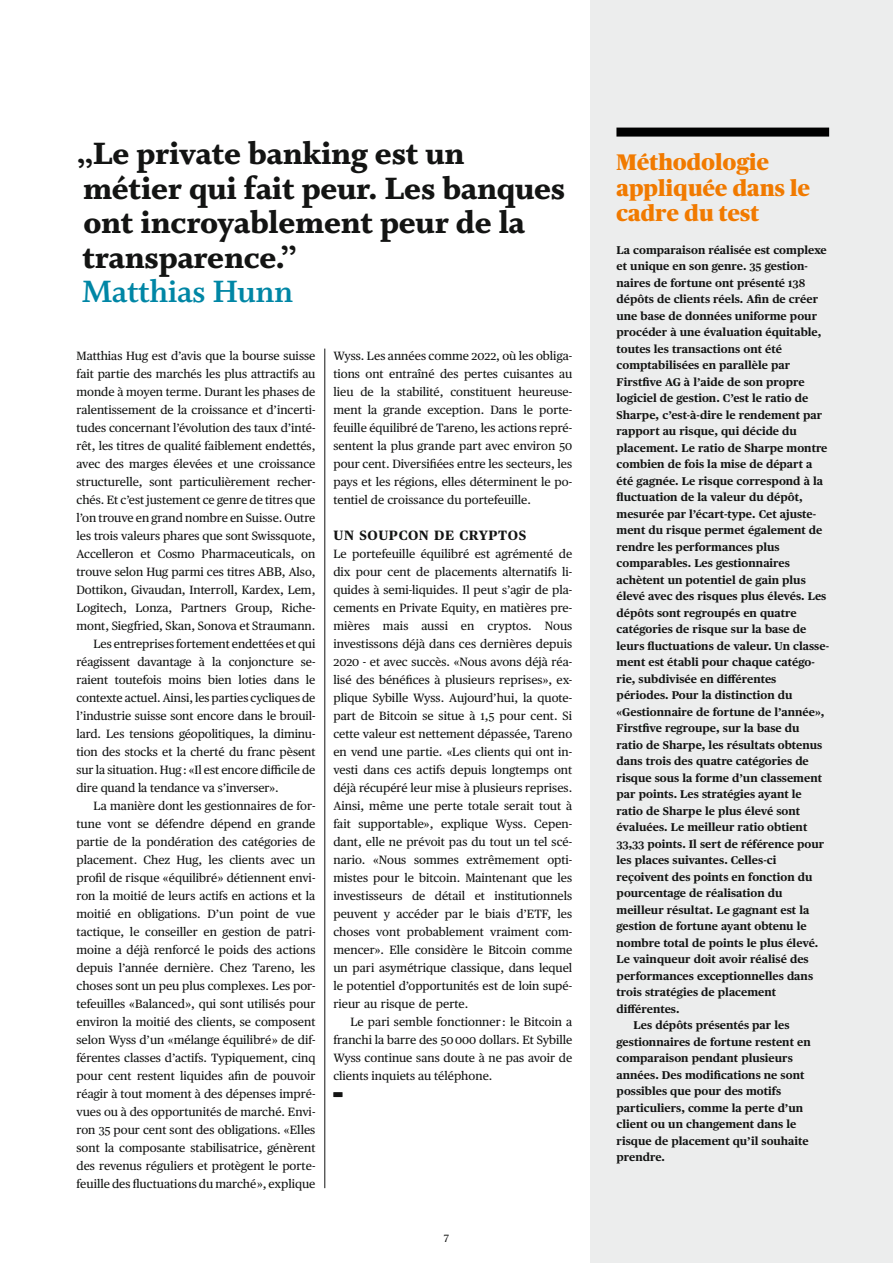
<style>
.page{position:relative;width:893px;height:1263px;background:#fff}
.page>*{position:absolute;margin:0;border:0;box-sizing:border-box;transform-origin:0 0}
._730_Quote_25_WhitBol_x10{font:900 34.5px/34.5px "Whitman";letter-spacing:-.01em;color:#131413}
._730_Quote_25_WhitBol_x10-2{font:700 34.5px "Whitman";letter-spacing:-.01em;color:#0086a5}
._900_Box_Tit_15_PubHLBla_x21{font:900 22.5px/25.5px "Publico Headline";letter-spacing:.01em;color:#f17a00}
._630_ZT_GS_x09{font:700 13.5px "Publico Text";letter-spacing:.04em;color:#131413}
._500_GS_mit_Einzug_x08{font:12px/18px "Publico Text";color:#131413;text-align:justify}
._630_ZT_GS_x09-2{font:12px/18px "Publico Text";color:#131413;text-align:justify}
._900_Box_Tit_15_PubHLBla_x21-2{font:700 11.25px/16.5px "Publico Text";color:#131413}
.t1{font:10.5px "Publico Text";color:#131413}
._500_GS_ohne_Einzug_x08{font:6px "Carta Std";color:#131413;scale:1.5 1}
.s1{font-size:12.6px}
</style>
<div class="page">
<div style="left:590px;top:0;width:303px;height:1263px;background:#eceded"></div>
<div style="left:616px;top:128px;width:213px;height:9px;background:#000"></div>
<hr style="left:324px;top:349px;width:1px;height:839px;background:#131413">
<p class="_730_Quote_25_WhitBol_x10" style="left:77px;top:137px;width:490px">„Le private banking est un métier qui fait peur. Les banques ont incroyablement peur de la transparence.”</p>
<p class="_730_Quote_25_WhitBol_x10-2" style="left:82px;top:273px;width:213px">Matthias Hunn</p>
<p class="_500_GS_mit_Einzug_x08" style="left:77px;top:346px;width:240px">Matthias Hug est d’avis que la bourse suisse fait partie des marchés les plus attractifs au monde à moyen terme. Durant les phases de ralentissement de la croissance et d’incerti&shy;tudes concernant l’évolution des taux d’inté&shy;rêt, les titres de qualité faiblement endettés, avec des marges élevées et une croissance structurelle, sont particulièrement recher&shy;chés. Et c’est justement ce genre de titres que l’on trouve en grand nombre en Suisse. Outre les trois valeurs phares que sont Swissquote, Accelleron et Cosmo Pharmaceuticals, on trouve selon Hug parmi ces titres <span class="s1">ABB</span>, Also, Dottikon, Givaudan, Interroll, Kardex, Lem, Logitech, Lonza, Partners Group, Riche&shy;mont, Siegfried, Skan, Sonova et Straumann.</p>
<p class="_500_GS_mit_Einzug_x08" style="left:77px;top:634px;width:240px;text-indent:17px">Les entreprises fortement endettées et qui réagissent davantage à la conjoncture se&shy;raient toutefois moins bien loties dans le contexte actuel. Ainsi, les parties cycliques de l’industrie suisse sont encore dans le brouil&shy;lard. Les tensions géopolitiques, la diminu&shy;tion des stocks et la cherté du franc pèsent sur la situation. Hug : «Il est encore difficile de dire quand la tendance va s’inverser».</p>
<p class="_500_GS_mit_Einzug_x08" style="left:77px;top:796px;width:240px;text-indent:17px">La manière dont les gestionnaires de for&shy;tune vont se défendre dépend en grande partie de la pondération des catégories de placement. Chez Hug, les clients avec un profil de risque «équilibré» détiennent envi&shy;ron la moitié de leurs actifs en actions et la moitié en obligations. D’un point de vue tactique, le conseiller en gestion de patri&shy;moine a déjà renforcé le poids des actions depuis l’année dernière. Chez Tareno, les choses sont un peu plus complexes. Les por&shy;tefeuilles «Balanced», qui sont utilisés pour environ la moitié des clients, se composent selon Wyss d’un «mélange équilibré» de dif&shy;férentes classes d’actifs. Typiquement, cinq pour cent restent liquides afin de pouvoir réagir à tout moment à des dépenses impré&shy;vues ou à des opportunités de marché. Envi&shy;ron 35 pour cent sont des obligations. «Elles sont la composante stabilisatrice, génèrent des revenus réguliers et protègent le porte&shy;feuille des fluctuations du marché», explique</p>
<p class="_500_GS_mit_Einzug_x08" style="left:333px;top:346px;width:240px">Wyss. Les années comme 2022, où les obliga&shy;tions ont entraîné des pertes cuisantes au lieu de la stabilité, constituent heureuse&shy;ment la grande exception. Dans le porte&shy;feuille équilibré de Tareno, les actions repré&shy;sentent la plus grande part avec environ 50 pour cent. Diversifiées entre les secteurs, les pays et les régions, elles déterminent le po&shy;tentiel de croissance du portefeuille.</p>
<p class="_630_ZT_GS_x09" style="left:334px;top:525px;width:194px">UN SOUPCON DE CRYPTOS</p>
<p class="_630_ZT_GS_x09-2" style="left:333px;top:544px;width:240px">Le portefeuille équilibré est agrémenté de dix pour cent de placements alternatifs li&shy;quides à semi-liquides. Il peut s’agir de pla&shy;cements en Private Equity, en matières pre&shy;mières mais aussi en cryptos. Nous investissons déjà dans ces dernières depuis 2020 - et avec succès. «Nous avons déjà réa&shy;lisé des bénéfices à plusieurs reprises», ex&shy;plique Sybille Wyss. Aujourd’hui, la quote&shy;part de Bitcoin se situe à 1,5 pour cent. Si cette valeur est nettement dépassée, Tareno en vend une partie. «Les clients qui ont in&shy;vesti dans ces actifs depuis longtemps ont déjà récupéré leur mise à plusieurs reprises.<br>Ainsi, même une perte totale serait tout à fait supportable», explique Wyss. Cepen&shy;dant, elle ne prévoit pas du tout un tel scé&shy;nario. «Nous sommes extrêmement opti&shy;mistes pour le bitcoin. Maintenant que les investisseurs de détail et institutionnels peuvent y accéder par le biais d’ETF, les choses vont probablement vraiment com&shy;mencer». Elle considère le Bitcoin comme un pari asymétrique classique, dans lequel le potentiel d’opportunités est de loin supé&shy;rieur au risque de perte.</p>
<p class="_500_GS_mit_Einzug_x08" style="left:333px;top:1012px;width:240px;text-indent:17px">Le pari semble fonctionner : le Bitcoin a franchi la barre des 50 000 dollars. Et Sybille Wyss continue sans doute à ne pas avoir de clients inquiets au téléphone.</p>
<p class="_500_GS_ohne_Einzug_x08" style="left:333px;top:1091px;width:8px">•</p>
<p class="t1" style="left:444px;top:1230px;width:7px">7</p>
<p class="_900_Box_Tit_15_PubHLBla_x21" style="left:616px;top:148px;width:195px">Méthodologie appliquée dans le cadre du test</p>
<p class="_900_Box_Tit_15_PubHLBla_x21-2" style="left:617px;top:241px;width:214px">La comparaison réalisée est complexe et unique en son genre. 35 gestion&shy;naires de fortune ont présenté 138 dépôts de clients réels. Afin de créer une base de données uniforme pour procéder à une évaluation équitable, toutes les transactions ont été comptabilisées en parallèle par Firstfive AG à l’aide de son propre logiciel de gestion. C’est le ratio de Sharpe, c’est-à-dire le rendement par rapport au risque, qui décide du placement. Le ratio de Sharpe montre combien de fois la mise de départ a été gagnée. Le risque correspond à la fluctuation de la valeur du dépôt, mesurée par l’écart-type. Cet ajuste&shy;ment du risque permet également de rendre les performances plus comparables. Les gestionnaires achètent un potentiel de gain plus élevé avec des risques plus élevés. Les dépôts sont regroupés en quatre catégories de risque sur la base de leurs fluctuations de valeur. Un classe&shy;ment est établi pour chaque catégo&shy;rie, subdivisée en différentes périodes. Pour la distinction du «Gestionnaire de fortune de l’année», Firstfive regroupe, sur la base du<br>ratio de Sharpe, les résultats obtenus dans trois des quatre catégories de risque sous la forme d’un classement par points. Les stratégies ayant le ratio de Sharpe le plus élevé sont évaluées. Le meilleur ratio obtient 33,33 points. Il sert de référence pour les places suivantes. Celles-ci reçoivent des points en fonction du pourcentage de réalisation du meilleur résultat. Le gagnant est la gestion de fortune ayant obtenu le nombre total de points le plus élevé.<br>Le vainqueur doit avoir réalisé des performances exceptionnelles dans trois stratégies de placement différentes.</p>
<p class="_900_Box_Tit_15_PubHLBla_x21-2" style="left:617px;top:1016px;width:196px;text-indent:17px">Les dépôts présentés par les gestionnaires de fortune restent en comparaison pendant plusieurs années. Des modifications ne sont possibles que pour des motifs particuliers, comme la perte d’un client ou un changement dans le risque de placement qu’il souhaite prendre.</p>
</div>
